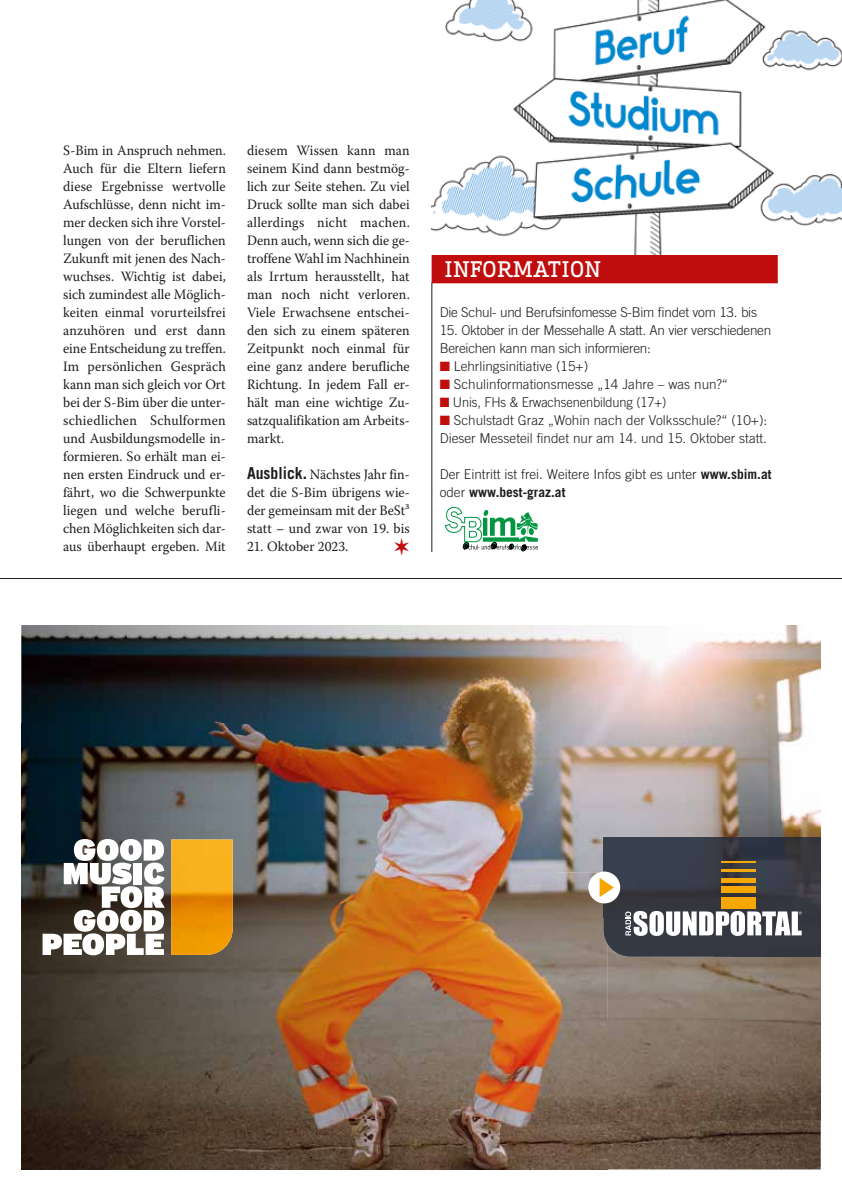
<style>
.page{position:relative;width:842px;height:1191px;background:#fff}
.page>*{position:absolute;margin:0;border:0;box-sizing:border-box;transform-origin:0 0}
.t1{font:500 21px "Apex Serif";letter-spacing:.02em;color:#fff}
.t2{font:14.25px/18px "Warnock Pro";color:#1d1d1b;text-align:justify;scale:.95 1}
.t3{font:300 13.5px/18px "Trade Gothic LT Std";color:#1d1d1b}
.t4{font:300 13.5px/18px "Trade Gothic LT Std";letter-spacing:-.02em;color:#1d1d1b}
.t5{font:300 13.5px "Trade Gothic LT Std";color:#1d1d1b;scale:.95 1}
.s1{font-family:"Trade Gothic LT Std";font-weight:700;font-size:16.5px}
.s2{color:#c00d0e}
.s3{font-weight:700}
</style>
<div class="page">
<div style="left:432px;top:255px;width:346px;height:28px;background:#c00d0e"></div>
<svg style="left:445px;top:507px;width:93px;height:44px"></svg>
<hr style="left:432px;top:283px;width:1px;height:269px;background:#1d1d1b">
<hr style="left:0;top:578px;width:842px;height:1px;background:#1d1d1b">
<img style="left:432px;top:0;width:410px;height:254px">
<img style="left:21px;top:625px;width:746px;height:198px">
<img style="left:767px;top:625px;width:54px;height:212px">
<img style="left:21px;top:823px;width:533px;height:346px">
<img style="left:554px;top:823px;width:214px;height:49px">
<img style="left:554px;top:872px;width:53px;height:297px">
<img style="left:607px;top:956px;width:107px;height:163px">
<img style="left:714px;top:956px;width:107px;height:163px">
<img style="left:607px;top:1119px;width:214px;height:50px">
<img style="left:603px;top:837px;width:218px;height:119px">
<div style="left:588px;top:871px;width:32px;height:32px;background:#fff;border-radius:50%"></div>
<svg style="left:600px;top:878px;width:14px;height:19px"></svg>
<svg style="left:625px;top:911px;width:177px;height:25px"></svg>
<div style="left:721px;top:897px;width:35px;height:11px;background:#f7a706"></div>
<div style="left:721px;top:886px;width:35px;height:7px;background:#f7a706"></div>
<hr style="left:721px;top:878px;width:35px;height:4px;background:#f7a706">
<hr style="left:721px;top:869px;width:35px;height:3px;background:#f7a706">
<hr style="left:721px;top:861px;width:35px;height:1px;background:#f7a706">
<svg style="left:43px;top:839px;width:122px;height:116px"></svg>
<img style="left:171px;top:839px;width:62px;height:116px">
<p class="t2" style="left:63px;top:141px;width:173px">S-Bim in Anspruch nehmen.<br>Auch für die Eltern liefern diese Ergebnisse wertvolle Aufschlüsse, denn nicht im&shy;mer decken sich ihre Vorstel&shy;lungen von der beruflichen Zukunft mit jenen des Nach&shy;wuchses. Wichtig ist dabei, sich zumindest alle Möglich&shy;keiten einmal vorurteilsfrei anzuhören und erst dann eine Entscheidung zu treffen.<br>Im persönlichen Gespräch kann man sich gleich vor Ort bei der S-Bim über die unter&shy;schiedlichen Schulformen und Ausbildungsmodelle in&shy;formieren. So erhält man ei&shy;nen ersten Eindruck und er&shy;fährt, wo die Schwerpunkte liegen und welche berufli&shy;chen Möglichkeiten sich dar&shy;aus überhaupt ergeben. Mit</p>
<p class="t2" style="left:247px;top:141px;width:173px">diesem Wissen kann man seinem Kind dann bestmög&shy;lich zur Seite stehen. Zu viel Druck sollte man sich dabei allerdings nicht machen.<br>Denn auch, wenn sich die ge&shy;troffene Wahl im Nachhinein als Irrtum herausstellt, hat man noch nicht verloren.<br>Viele Erwachsene entschei&shy;den sich zu einem späteren Zeitpunkt noch einmal für eine ganz andere berufliche Richtung. In jedem Fall er&shy;hält man eine wichtige Zu&shy;satzqualifikation am Arbeits&shy;markt.</p>
<p class="t2" style="left:247px;top:465px;width:173px"><span class="s1">Ausblick.</span> Nächstes Jahr fin&shy;det die S-Bim übrigens wie&shy;der gemeinsam mit der BeSt³ statt – und zwar von 19. bis</p>
<p class="t2" style="left:247px;top:537px;width:108px">21. Oktober 2023.</p>
<h1 class="t1" style="left:444px;top:256px;width:158px">INFORMATION</h1>
<p class="t4" style="left:440px;top:303px;width:319px">Die Schul- und Berufsinfomesse S-Bim findet vom 13. bis</p>
<p class="t4" style="left:440px;top:321px;width:333px">15. Oktober in der Messehalle A statt. An vier verschiedenen<br>Bereichen kann man sich informieren:</p>
<p class="t3" style="left:440px;top:357px;width:150px"><span class="s2">■</span> Lehrlingsinitiative (15+)</p>
<p class="t3" style="left:440px;top:375px;width:290px"><span class="s2">■</span> Schulinformationsmesse „14 Jahre – was nun?“</p>
<p class="t5" style="left:440px;top:394px;width:240px"><span class="s2">■</span> Unis, FHs &amp; Erwachsenenbildung (17+)</p>
<p class="t3" style="left:440px;top:411px;width:329px"><span class="s2">■</span> Schulstadt Graz „Wohin nach der Volksschule?“ (10+):<br>Dieser Messeteil findet nur am 14. und 15. Oktober statt.</p>
<p class="t3" style="left:440px;top:465px;width:333px">Der Eintritt ist frei. Weitere Infos gibt es unter <span class="s3">www.sbim.at </span>oder <span class="s3">www.best-graz.at</span></p>
</div>
